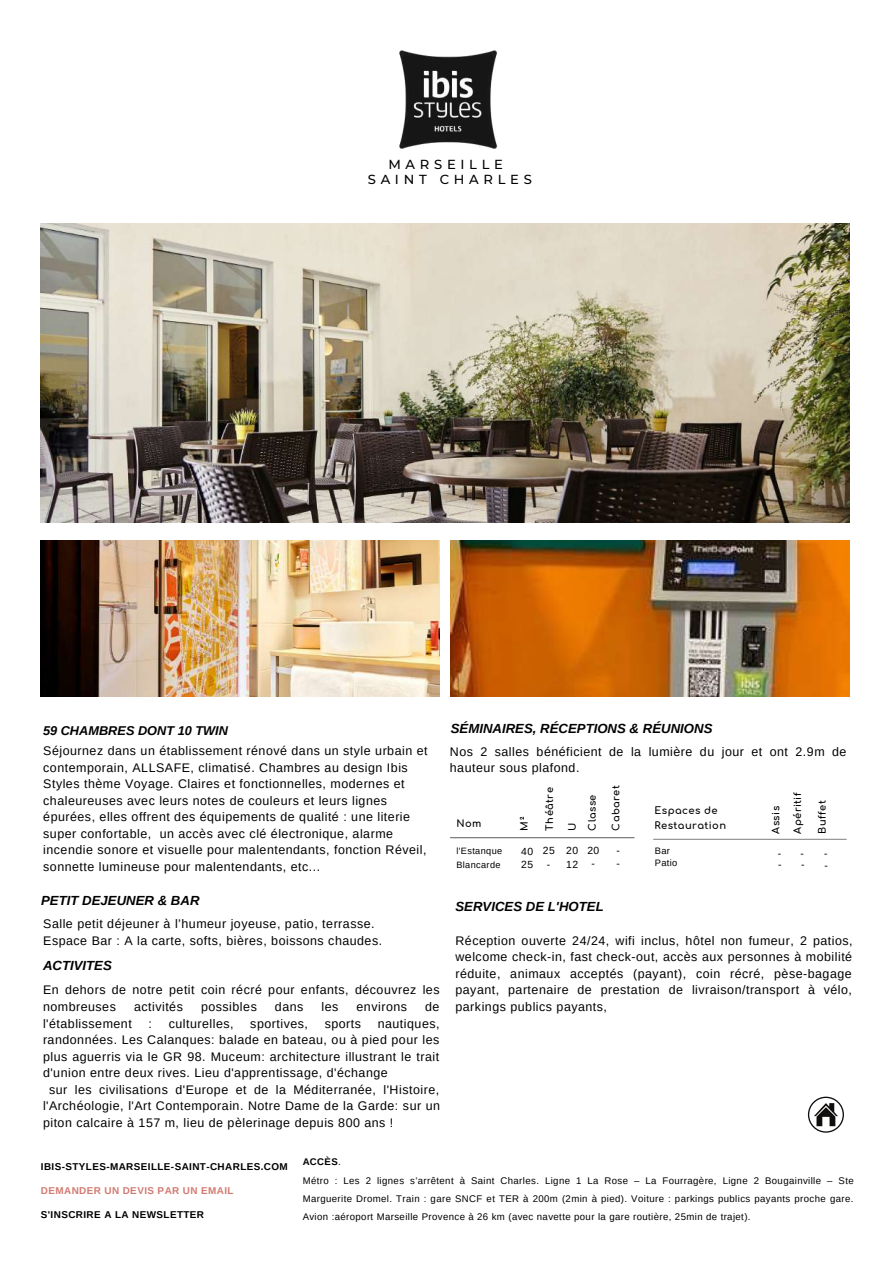
<style>
.page{position:relative;width:894px;height:1264px;background:#fff}
.page>*{position:absolute;margin:0;border:0;box-sizing:border-box;transform-origin:0 0}
.t1{font:italic 700 13.2px "Arimo";color:#000}
.t2{font:500 13.05px/15.3px "Montserrat";letter-spacing:.36em;color:#000}
.t3{font:italic 700 12.75px "Arimo";color:#000}
.t4{font:12.45px/16.5px "Arimo";letter-spacing:.04em;color:#000}
.t5{font:10.35px "Arimo";letter-spacing:.04em;color:#000}
.t6{font:700 9.9px/20.1px "Comfortaa";letter-spacing:.04em;color:#000}
.t7{font:700 9.9px "Arimo";letter-spacing:.04em;color:#000}
.t8{font:700 9.9px "Arimo";letter-spacing:.04em;color:#d27b70}
.t9{font:9.6px/18.5px "Arimo";letter-spacing:.04em;color:#000}
.t10{font:9.3px/11.9px "Arimo";letter-spacing:.04em;color:#000}
.t11{font:9.15px "Arimo";letter-spacing:.04em;color:#000}
.s1{font-weight:700}
</style>
<div class="page">
<img style="left:41px;top:223px;width:808px;height:299px">
<img style="left:41px;top:540px;width:398px;height:157px">
<img style="left:450px;top:540px;width:399px;height:157px">
<img style="left:399px;top:50px;width:99px;height:99px">
<hr style="left:653px;top:838px;width:193px;height:1px;background:#000">
<hr style="left:450px;top:837px;width:184px;height:1px;background:#000">
<svg style="left:807px;top:1096px;width:36px;height:36px"></svg>
<p class="t2" style="left:368px;top:157px;width:165px;text-indent:21px">MARSEILLE<br>SAINT CHARLES</p>
<p class="t3" style="left:43px;top:723px;width:186px">59 CHAMBRES DONT 10 TWIN</p>
<p class="t4" style="left:43px;top:742px;width:386px">Séjournez dans un établissement rénové dans un style urbain et contemporain, ALLSAFE, climatisé. Chambres au design Ibis Styles thème Voyage. Claires et fonctionnelles, modernes et chaleureuses avec leurs notes de couleurs et leurs lignes épurées, elles offrent des équipements de qualité : une literie super confortable, un accès avec clé électronique, alarme incendie sonore et visuelle pour malentendants, fonction Réveil, sonnette lumineuse pour malentendants, etc...</p>
<p class="t1" style="left:41px;top:893px;width:160px">PETIT DEJEUNER &amp; BAR</p>
<p class="t4" style="left:43px;top:915px;width:340px">Salle petit déjeuner à l’humeur joyeuse, patio, terrasse.<br>Espace Bar : A la carte, softs, bières, boissons chaudes.</p>
<p class="t1" style="left:43px;top:958px;width:70px">ACTIVITES</p>
<p class="t4" style="left:43px;top:981px;width:398px">En dehors de notre petit coin récré pour enfants, découvrez les nombreuses</p>
<p class="t4" style="left:134px;top:998px;width:50px">activités</p>
<p class="t4" style="left:201px;top:998px;width:57px">possibles</p>
<p class="t4" style="left:275px;top:998px;width:30px">dans</p>
<p class="t4" style="left:321px;top:998px;width:18px">les</p>
<p class="t4" style="left:356px;top:998px;width:52px">environs</p>
<p class="t4" style="left:425px;top:998px;width:16px">de</p>
<p class="t4" style="left:43px;top:1015px;width:90px">l'établissement</p>
<p class="t4" style="left:148px;top:1015px;width:5px">:</p>
<p class="t4" style="left:169px;top:1015px;width:66px">culturelles,</p>
<p class="t4" style="left:250px;top:1015px;width:59px">sportives,</p>
<p class="t4" style="left:324px;top:1015px;width:38px">sports</p>
<p class="t4" style="left:377px;top:1015px;width:63px">nautiques,</p>
<p class="t4" style="left:43px;top:1031px;width:398px">randonnées. Les Calanques: balade en bateau, ou à pied pour les</p>
<p class="t4" style="left:43px;top:1048px;width:397px">plus aguerris via le GR 98. Muceum: architecture illustrant le trait</p>
<p class="t4" style="left:43px;top:1064px;width:346px">d'union entre deux rives. Lieu d'apprentissage, d'échange</p>
<p class="t4" style="left:49px;top:1081px;width:391px">sur les civilisations d'Europe et de la Méditerranée, l'Histoire,</p>
<p class="t4" style="left:43px;top:1097px;width:398px">l'Archéologie, l'Art Contemporain. Notre Dame de la Garde: sur un</p>
<p class="t4" style="left:43px;top:1114px;width:352px">piton calcaire à 157 m, lieu de pèlerinage depuis 800 ans !</p>
<p class="t1" style="left:450px;top:721px;width:263px">SÉMINAIRES, RÉCEPTIONS &amp; RÉUNIONS</p>
<p class="t4" style="left:450px;top:743px;width:398px">Nos 2 salles bénéficient de la lumière du jour et ont 2.9m de hauteur sous plafond.</p>
<p class="t6" style="left:456px;top:813px;width:26px">Nom</p>
<p class="t6" style="left:514px;top:830px;width:15px;rotate:-90deg">M²</p>
<p class="t6" style="left:539px;top:830px;width:45px;rotate:-90deg">Théâtre</p>
<p class="t6" style="left:562px;top:830px;width:37px;rotate:-90deg">U<br>Classe</p>
<p class="t6" style="left:606px;top:830px;width:47px;rotate:-90deg">Cabaret</p>
<p class="t11" style="left:456px;top:845px;width:47px">l'Estanque</p>
<p class="t5" style="left:521px;top:844px;width:79px">40 25 20 20</p>
<p class="t5" style="left:616px;top:844px;width:5px">-</p>
<p class="t11" style="left:456px;top:859px;width:46px">Blancarde</p>
<p class="t5" style="left:521px;top:858px;width:13px">25</p>
<p class="t5" style="left:546px;top:858px;width:33px">- 12</p>
<p class="t5" style="left:591px;top:857px;width:30px">- -</p>
<p class="t6" style="left:654px;top:803px;width:73px;line-height:14.9px">Espaces de<br>Restauration</p>
<p class="t6" style="left:765px;top:833px;width:43px;line-height:21.5px;rotate:-90deg">Assis<br>Apéritif</p>
<p class="t6" style="left:812px;top:833px;width:35px;rotate:-90deg">Buffet</p>
<p class="t10" style="left:654px;top:845px;width:24px">Bar<br>Patio</p>
<p class="t5" style="left:777px;top:847px;width:5px">-</p>
<p class="t5" style="left:800px;top:847px;width:28px">- -</p>
<p class="t5" style="left:777px;top:859px;width:28px">- -</p>
<p class="t5" style="left:824px;top:859px;width:5px">-</p>
<p class="t1" style="left:455px;top:899px;width:150px">SERVICES DE L'HOTEL</p>
<p class="t4" style="left:455px;top:932px;width:398px;text-align:justify">Réception ouverte 24/24, wifi inclus, hôtel non fumeur, 2 patios, welcome check-in, fast check-out, accès aux personnes à mobilité réduite, animaux acceptés (payant), coin récré, pèse-bagage payant, partenaire de prestation de livraison/transport à vélo, parkings publics payants,</p>
<p class="t7" style="left:41px;top:1161px;width:248px">IBIS-STYLES-MARSEILLE-SAINT-CHARLES.COM</p>
<p class="t8" style="left:41px;top:1185px;width:194px">DEMANDER UN DEVIS PAR UN EMAIL</p>
<p class="t7" style="left:41px;top:1208px;width:165px">S'INSCRIRE A LA NEWSLETTER</p>
<p class="t9" style="left:302px;top:1152px;width:552px"><span class="s1">ACCÈS</span>.<br>Métro : Les 2 lignes s’arrêtent à Saint Charles. Ligne 1 La Rose – La Fourragère, Ligne 2 Bougainville – Ste Marguerite Dromel. Train : gare SNCF et TER à 200m (2min à pied). Voiture : parkings publics payants proche gare.<br>Avion :aéroport Marseille Provence à 26 km (avec navette pour la gare routière, 25min de trajet).</p>
</div>
